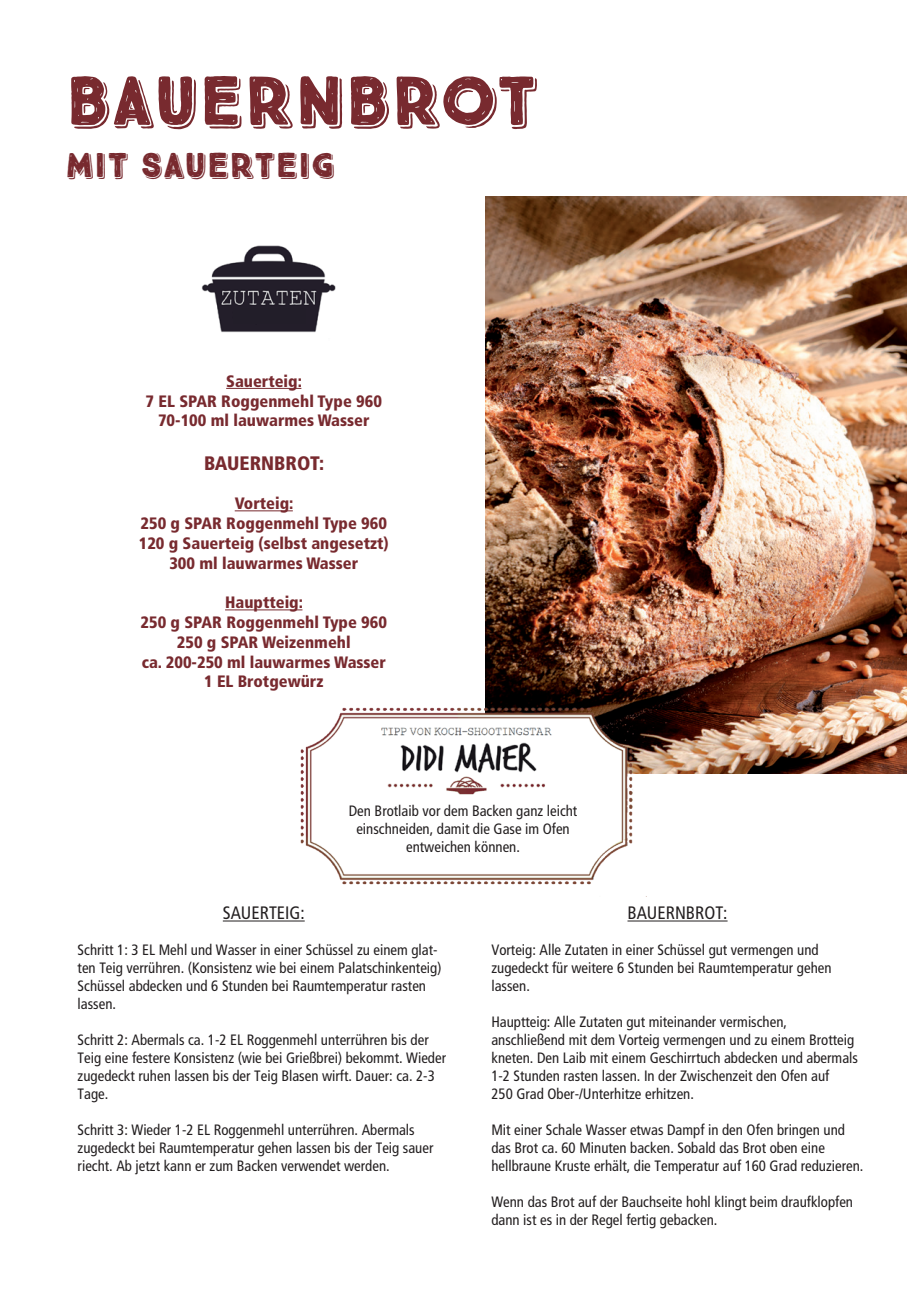
<style>
.page{position:relative;width:919px;height:1289px;background:#fff}
.page>*{position:absolute;margin:0;border:0;box-sizing:border-box;transform-origin:0 0}
.t1{font:69px "True North Rough 3 D Black";color:#782a2f}
.t2{font:34.5px "True North Rough 3 D Black";color:#782a2f}
.t3{font:900 condensed 19.5px "Frutiger LT Std";color:#782a2f}
.t4{font:condensed 18px "Frutiger LT Std";color:#231f20}
.t5{font:900 condensed 16.5px/19.8px "Frutiger LT Std";color:#782a2f;text-align:center}
.t6{font:condensed 15px/18px "Frutiger LT Std";color:#231f20}
</style>
<div class="page">
<hr style="left:226px;top:388px;width:75px;height:1px;background:#782a2f">
<hr style="left:235px;top:510px;width:58px;height:1px;background:#782a2f">
<hr style="left:225px;top:609px;width:77px;height:1px;background:#782a2f">
<img style="left:201px;top:245px;width:135px;height:88px">
<hr style="left:223px;top:920px;width:82px;height:1px;background:#231f20">
<div style="left:233px;top:308px;width:72px;height:15px;background:#221e29"></div>
<hr style="left:627px;top:920px;width:100px;height:1px;background:#231f20">
<img style="left:485px;top:197px;width:421px;height:576px">
<img style="left:300px;top:693px;width:346px;height:192px">
<h1 class="t1" style="left:65px;top:58px;width:475px">BAUERNBROT</h1>
<h2 class="t2" style="left:65px;top:144px;width:272px">MIT SAUERTEIG</h2>
<p class="t5" style="left:146px;top:371px;width:238px">Sauerteig:<br>7 EL SPAR Roggenmehl Type 960<br>70-100 ml lauwarmes Wasser</p>
<h3 class="t3" style="left:204px;top:451px;width:121px">BAUERNBROT:</h3>
<p class="t5" style="left:139px;top:493px;width:251px">Vorteig:<br>250 g SPAR Roggenmehl Type 960<br>120 g Sauerteig (selbst angesetzt)<br>300 ml lauwarmes Wasser</p>
<p class="t5" style="left:141px;top:592px;width:248px">Hauptteig:<br>250 g SPAR Roggenmehl Type 960<br>250 g SPAR Weizenmehl<br>ca. 200-250 ml lauwarmes Wasser<br>1 EL Brotgewürz</p>
<p class="t6" style="left:349px;top:802px;width:230px;text-align:center">Den Brotlaib vor dem Backen ganz leicht einschneiden, damit die Gase im Ofen entweichen können.</p>
<p class="t4" style="left:223px;top:902px;width:83px">SAUERTEIG:</p>
<p class="t6" style="left:78px;top:941px;width:365px">Schritt 1: 3 EL Mehl und Wasser in einer Schüssel zu einem glat&shy;ten Teig verrühren. (Konsistenz wie bei einem Palatschinkenteig)<br>Schüssel abdecken und 6 Stunden bei Raumtemperatur rasten lassen.</p>
<p class="t6" style="left:78px;top:1031px;width:370px">Schritt 2: Abermals ca. 1-2 EL Roggenmehl unterrühren bis der Teig eine festere Konsistenz (wie bei Grießbrei) bekommt. Wieder zugedeckt ruhen lassen bis der Teig Blasen wirft. Dauer: ca. 2-3<br>Tage.</p>
<p class="t6" style="left:78px;top:1121px;width:357px">Schritt 3: Wieder 1-2 EL Roggenmehl unterrühren. Abermals zugedeckt bei Raumtemperatur gehen lassen bis der Teig sauer riecht. Ab jetzt kann er zum Backen verwendet werden.</p>
<p class="t4" style="left:627px;top:902px;width:102px">BAUERNBROT:</p>
<p class="t6" style="left:491px;top:941px;width:341px">Vorteig: Alle Zutaten in einer Schüssel gut vermengen und zugedeckt für weitere 6 Stunden bei Raumtemperatur gehen lassen.</p>
<p class="t6" style="left:491px;top:1013px;width:368px">Hauptteig: Alle Zutaten gut miteinander vermischen, anschließend mit dem Vorteig vermengen und zu einem Brotteig kneten. Den Laib mit einem Geschirrtuch abdecken und abermals 1-2 Stunden rasten lassen. In der Zwischenzeit den Ofen auf<br>250 Grad Ober-/Unterhitze erhitzen.</p>
<p class="t6" style="left:491px;top:1121px;width:373px">Mit einer Schale Wasser etwas Dampf in den Ofen bringen und das Brot ca. 60 Minuten backen. Sobald das Brot oben eine hellbraune Kruste erhält, die Temperatur auf 160 Grad reduzieren.</p>
<p class="t6" style="left:491px;top:1193px;width:363px">Wenn das Brot auf der Bauchseite hohl klingt beim draufklopfen dann ist es in der Regel fertig gebacken.</p>
</div>
